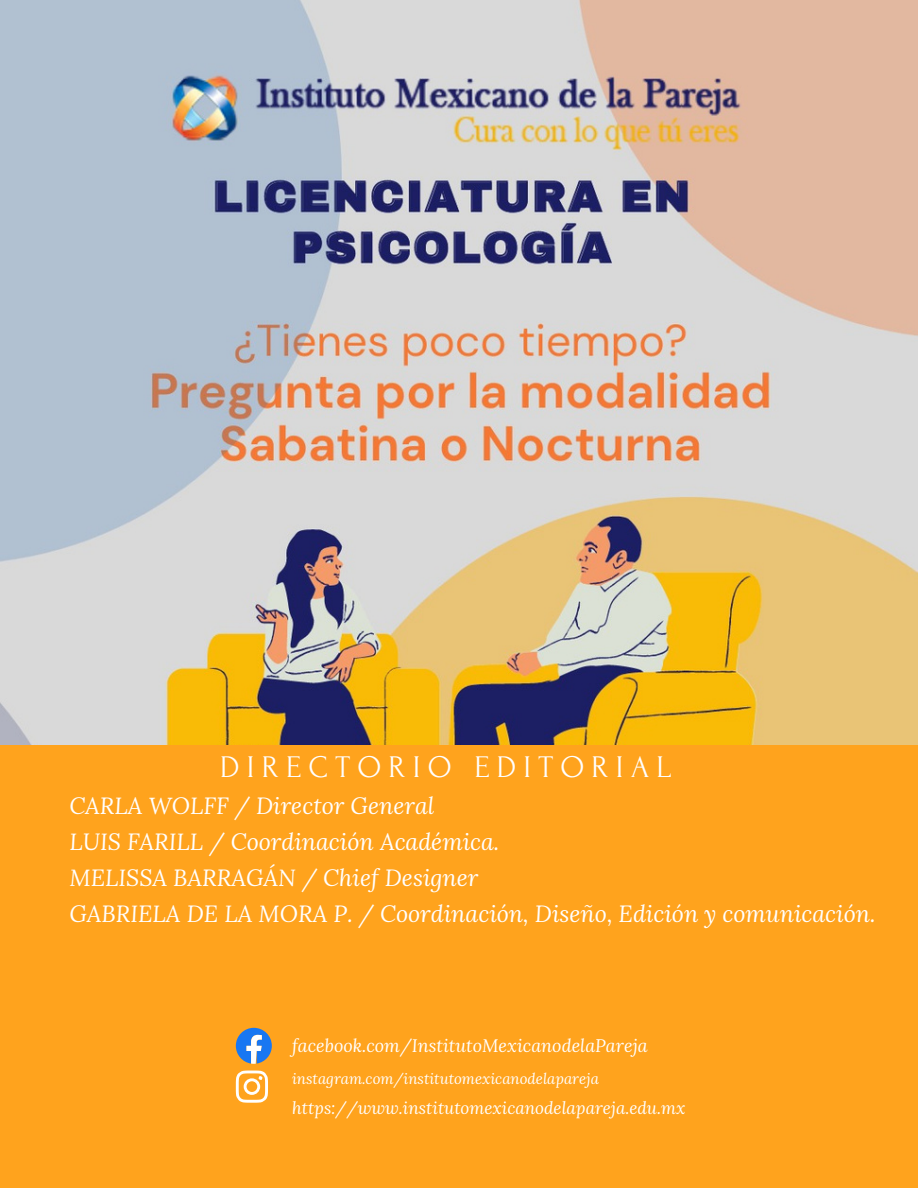
<style>
.page{position:relative;width:918px;height:1188px;background:#ffa31d}
.page>*{position:absolute;margin:0;border:0;box-sizing:border-box;transform-origin:0 0}
.t1{font:31.5px "Forum";letter-spacing:.23em;color:#fff}
.t2{font:italic 23.25px/36px "Lora";color:#fff}
.t3{font:italic 18px "Lora";color:#fff}
.t4{font:italic 17.1px "Lora";color:#fff}
.t5{font:italic 15px "Lora";color:#fff}
</style>
<div class="page">
<img style="left:0;top:0;width:918px;height:745px">
<svg style="left:236px;top:1028px;width:36px;height:36px"></svg>
<svg style="left:236px;top:1071px;width:32px;height:32px"></svg>
<h2 class="t1" style="left:220px;top:750px;width:452px">DIRECTORIO EDITORIAL</h2>
<h1 class="t2" style="left:69px;top:787px;width:808px">CARLA WOLFF / Director General<br>LUIS FARILL / Coordinación Académica.<br>MELISSA BARRAGÁN / Chief Designer<br>GABRIELA DE LA MORA P. / Coordinación, Diseño, Edición y comunicación.</h1>
<h3 class="t3" style="left:292px;top:1034px;width:357px">facebook.com/InstitutoMexicanodelaPareja</h3>
<p class="t5" style="left:292px;top:1069px;width:308px">instagram.com/institutomexicanodelapareja</p>
<h3 class="t4" style="left:292px;top:1096px;width:395px">https://www.institutomexicanodelapareja.edu.mx</h3>
</div>
